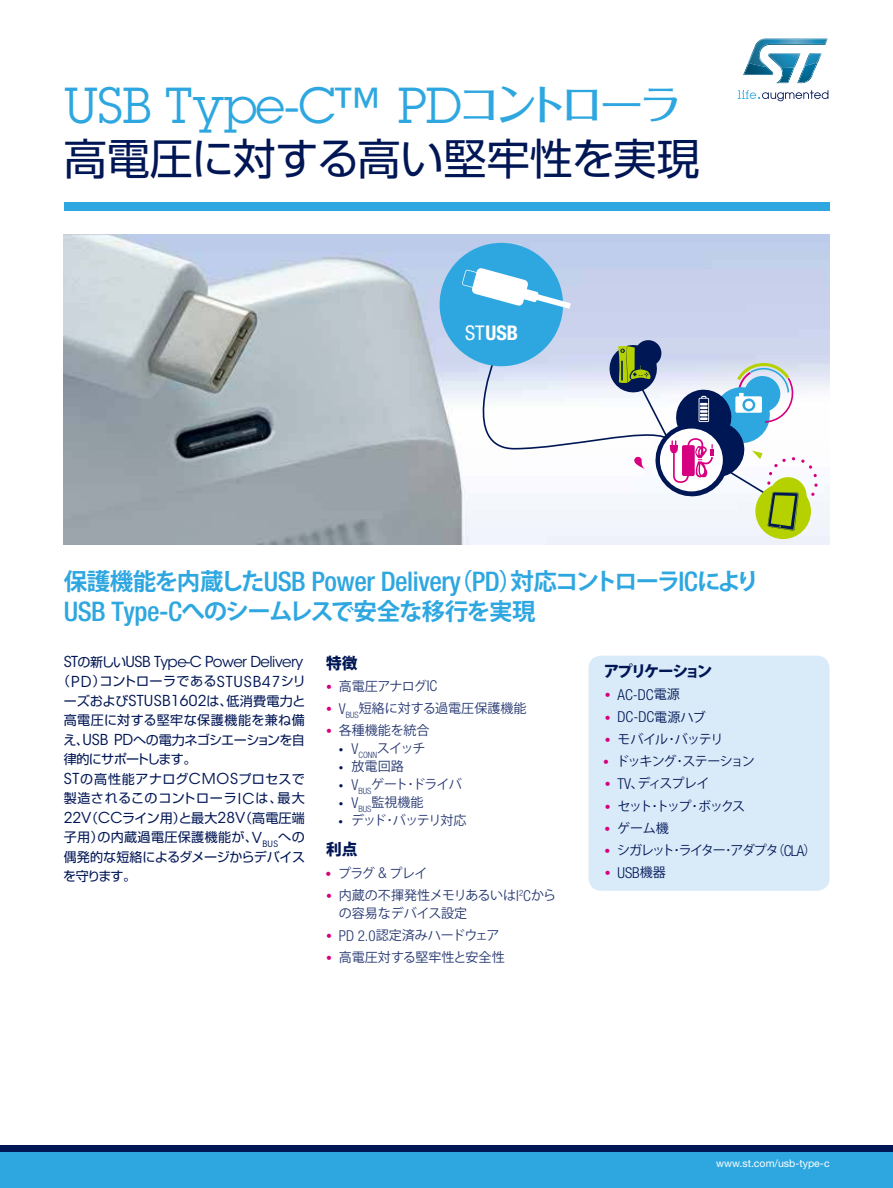
<style>
.page{position:relative;width:893px;height:1188px;background:#fff}
.page>*{position:absolute;margin:0;border:0;box-sizing:border-box;transform-origin:0 0}
.t1{font:49.5px "Lubalin Graph Std";letter-spacing:-.01em;color:#2ea7e0}
.t2{font:43.05px "Shin Go Pro Regular 90 msp RKSJ H";letter-spacing:-.005em;color:#001655}
.t3{font:23.55px/30px "Koz Go Pro Bold 90 msp RKSJ H";letter-spacing:-.065em;color:#2ea7e0}
.t4{font:700 condensed 20.25px "Helvetica Neue LT Std";color:#fff}
.t5{font:15.6px "Koz Go Pro Heavy 90 msp RKSJ H";letter-spacing:-.15em;color:#001655}
.t6{font:15.6px "Koz Go Pro Heavy 90 msp RKSJ H";letter-spacing:-.13em;color:#001655}
.t7{font:15px "ITC Avant Garde Std";letter-spacing:-.035em;color:#001655}
.t8{font:300 condensed 15px "Helvetica Neue LT Std";color:#001655}
.t9{font:13.05px/19.5px "Shin Go Pro Regular 90 msp RKSJ H";letter-spacing:.01em;color:#001655}
.t10{font:13.05px/18px "Koz Go Pro Regular 90 msp RKSJ H";color:#253770}
.t11{font:13.05px "Koz Go Pro Regular 90 msp RKSJ H";letter-spacing:-.1em;color:#001655}
.t12{font:13.05px "Koz Go Pro Regular 90 msp RKSJ H";letter-spacing:-.15em;color:#001655}
.t13{font:13.05px "Koz Go Pro Regular 90 msp RKSJ H";letter-spacing:-.09em;color:#253770}
.t14{font:13.05px "Koz Go Pro Regular 90 msp RKSJ H";letter-spacing:-.045em;color:#253770}
.t15{font:13.05px "Koz Go Pro Regular 90 msp RKSJ H";letter-spacing:-.06em;color:#001655}
.t16{font:10.5px "Helvetica Neue LT Std";color:#fff}
.t17{font:300 condensed 8.7px "Helvetica Neue LT Std";color:#253770}
.s1{font-family:"Folk Pro Medium 90 msp RKSJ H";font-size:43.05px}
.s2{font-weight:400}
.s3{font-family:"Helvetica Neue LT Std";font-weight:500;font-stretch:condensed;font-size:27px}
.s4{font-family:"Shin Go Pro Regular 90 msp RKSJ H";font-size:13.05px}
.s5{font-family:"ITC Avant Garde Std";font-size:15px}
.s6{font-family:"Helvetica Neue LT Std";font-weight:300;font-stretch:condensed;font-size:11.7px;color:#d6007f}
.s7{font-family:"Helvetica Neue LT Std";font-weight:300;font-stretch:condensed;font-size:15px}
.s8{font-family:"Helvetica Neue LT Std";font-weight:300;font-stretch:condensed;font-size:9.15px;color:#001655}
.s9{font-size:11.7px;color:#d6007f}
.s10{font-family:"Koz Go Pro Regular 90 msp RKSJ H";font-weight:400;font-stretch:normal;font-size:13.05px}
</style>
<div class="page">
<div style="left:0;top:1145px;width:892px;height:43px;background:#2ea7e0"></div>
<div style="left:0;top:1145px;width:892px;height:7px;background:#001655"></div>
<svg style="left:737px;top:90px;width:91px;height:11px"></svg>
<svg style="left:743px;top:38px;width:85px;height:46px"></svg>
<div style="left:64px;top:202px;width:765px;height:8px;background:#2ea7e0"></div>
<img style="left:64px;top:234px;width:765px;height:311px">
<div style="left:588px;top:656px;width:241px;height:235px;background:#d9eaf8;border-radius:13px"></div>
<div style="left:755px;top:483px;width:56px;height:56px;background:#b5d100;border-radius:50%"></div>
<div style="left:439px;top:243px;width:124px;height:123px;background:#2ea7e0;border-radius:50%"></div>
<svg style="left:462px;top:268px;width:109px;height:41px"></svg>
<svg style="left:460px;top:338px;width:359px;height:193px"></svg>
<h1 class="t1" style="left:64px;top:77px;width:620px">USB Type-C™ PD<span class="s1">コントローラ</span></h1>
<h2 class="t2" style="left:64px;top:142px;width:637px">高電圧に対する高い堅牢性を実現</h2>
<h3 class="t4" style="left:465px;top:321px;width:55px"><span class="s2">ST</span>USB</h3>
<h3 class="t3" style="left:64px;top:570px;width:697px">保護機能を内蔵した<span class="s3">USB Power Delivery</span>（<span class="s3">PD</span>）対応コントローラ<span class="s3">IC</span>により<br><span class="s3">USB Type-C</span>へのシームレスで安全な移行を実現</h3>
<p class="t7" style="left:64px;top:653px;width:241px">ST<span class="s4">の新しい</span>USB Type-C Power Delivery</p>
<p class="t9" style="left:63px;top:673px;width:244px;text-indent:-6px">（<span class="s5">PD</span>）コントローラである<span class="s5">STUSB47</span>シリーズおよび<span class="s5">STUSB1602</span>は、低消費電力と高電圧に対する堅牢な保護機能を兼ね備え、<span class="s5">USB PD</span>への電力ネゴシエーションを自律的にサポートします。<br><span class="s5">ST</span>の高性能アナログ<span class="s5">CMOS</span>プロセスで製造されるこのコントローラ<span class="s5">IC</span>は、最大<br><span class="s5">22V</span>（<span class="s5">CC</span>ライン用）と最大<span class="s5">28V</span>（高電圧端子用）の内蔵過電圧保護機能が、<span class="s5">V</span><sub>BUS</sub>への偶発的な短絡によるダメージからデバイスを守ります。</p>
<p class="t6" style="left:326px;top:657px;width:33px">特徴</p>
<p class="t14" style="left:326px;top:681px;width:113px"><span class="s6">•</span> 高電圧アナログ<span class="s7">IC</span></p>
<p class="t10" style="left:326px;top:701px;width:202px"><span class="s6">•</span> <span class="s7">V</span><sub>BUS</sub>短絡に対する過電圧保護機能</p>
<p class="t10" style="left:326px;top:723px;width:105px"><span class="s6">•</span> 各種機能を統合</p>
<p class="t17" style="left:339px;top:750px;width:88px"><sup>•</sup> <sup>V</sup>CONN<sup>スイッチ</sup></p>
<p class="t10" style="left:339px;top:759px;width:66px"><span class="s8">•</span> 放電回路</p>
<p class="t10" style="left:339px;top:777px;width:124px"><span class="s8">•</span> <span class="s7">V</span><sub>BUS</sub>ゲート･ドライバ</p>
<p class="t10" style="left:339px;top:795px;width:86px"><span class="s8">•</span> <span class="s7">V</span><sub>BUS</sub>監視機能</p>
<p class="t13" style="left:338px;top:815px;width:129px"><span class="s8">•</span> デッド･バッテリ対応</p>
<p class="t6" style="left:326px;top:844px;width:33px">利点</p>
<p class="t10" style="left:325px;top:865px;width:104px"><span class="s6">•</span> プラグ <span class="s7">&amp;</span> プレイ</p>
<p class="t10" style="left:339px;top:888px;width:219px;text-indent:-13px"><span class="s6">•</span> 内蔵の不揮発性メモリあるいは<span class="s7">I</span><sup>2</sup><span class="s7">C</span>からの容易なデバイス設定</p>
<p class="t10" style="left:326px;top:928px;width:175px"><span class="s6">•</span> <span class="s7">PD 2.0</span>認定済みハードウェア</p>
<p class="t10" style="left:326px;top:950px;width:180px"><span class="s6">•</span> 高電圧対する堅牢性と安全性</p>
<p class="t5" style="left:603px;top:665px;width:110px">アプリケーション</p>
<p class="t8" style="left:604px;top:686px;width:76px"><span class="s9">•</span> AC-DC<span class="s10">電源</span></p>
<p class="t8" style="left:604px;top:708px;width:102px"><span class="s9">•</span> DC-DC<span class="s10">電源ハブ</span></p>
<p class="t15" style="left:604px;top:734px;width:120px"><span class="s6">•</span> モバイル･バッテリ</p>
<p class="t11" style="left:603px;top:756px;width:153px"><span class="s6">•</span> ドッキング･ステーション</p>
<p class="t11" style="left:604px;top:778px;width:106px"><span class="s6">•</span> <span class="s7">TV</span>、ディスプレイ</p>
<p class="t12" style="left:604px;top:801px;width:142px"><span class="s6">•</span> セット･トップ･ボックス</p>
<p class="t11" style="left:604px;top:823px;width:66px"><span class="s6">•</span> ゲーム機</p>
<p class="t11" style="left:604px;top:845px;width:214px"><span class="s6">•</span> シガレット･ライター･アダプタ（<span class="s7">CLA</span>）</p>
<p class="t8" style="left:604px;top:864px;width:63px"><span class="s9">•</span> USB<span class="s10">機器</span></p>
<p class="t16" style="left:716px;top:1157px;width:115px">www.st.com/usb-type-c</p>
</div>
